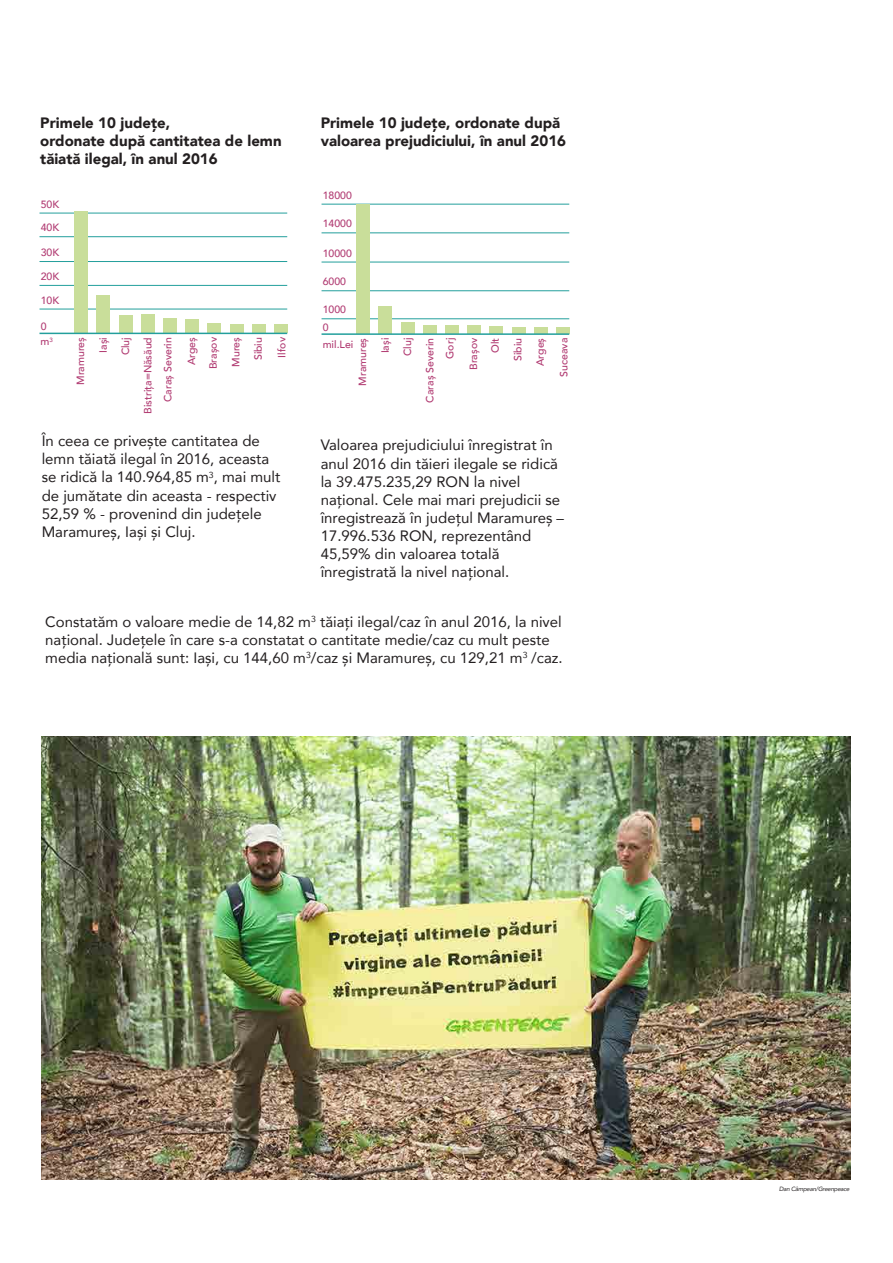
<style>
.page{position:relative;width:893px;height:1263px;background:#fff}
.page>*{position:absolute;margin:0;border:0;box-sizing:border-box;transform-origin:0 0}
.t1{font:15px/18px "Avenir";color:#231f20}
.t2{font:900 15px/18px "Avenir";color:#231f20}
.t3{font:500 10.5px/22.5px "Avenir";color:#b13b72;text-align:right}
.t4{font:italic 6.15px "Avenir";letter-spacing:-.035em;color:#231f20}
</style>
<div class="page">
<hr style="left:40px;top:309px;width:247px;height:1px;background:#239f9c">
<hr style="left:40px;top:285px;width:247px;height:1px;background:#239f9c">
<hr style="left:40px;top:261px;width:247px;height:1px;background:#239f9c">
<hr style="left:40px;top:236px;width:247px;height:1px;background:#239f9c">
<hr style="left:40px;top:213px;width:247px;height:1px;background:#239f9c">
<div style="left:74px;top:211px;width:14px;height:122px;background:#c9de9a"></div>
<div style="left:97px;top:295px;width:13px;height:38px;background:#c9de9a"></div>
<div style="left:119px;top:315px;width:13px;height:18px;background:#c9de9a"></div>
<div style="left:141px;top:315px;width:14px;height:18px;background:#c9de9a"></div>
<div style="left:163px;top:319px;width:14px;height:14px;background:#c9de9a"></div>
<div style="left:185px;top:320px;width:14px;height:13px;background:#c9de9a"></div>
<div style="left:208px;top:323px;width:13px;height:10px;background:#c9de9a"></div>
<div style="left:230px;top:324px;width:13px;height:9px;background:#c9de9a"></div>
<div style="left:252px;top:325px;width:14px;height:8px;background:#c9de9a"></div>
<div style="left:274px;top:325px;width:14px;height:8px;background:#c9de9a"></div>
<hr style="left:40px;top:333px;width:247px;height:1px;background:#239f9c">
<hr style="left:322px;top:319px;width:247px;height:1px;background:#239f9c">
<hr style="left:322px;top:290px;width:247px;height:1px;background:#239f9c">
<hr style="left:322px;top:262px;width:247px;height:1px;background:#239f9c">
<hr style="left:322px;top:233px;width:247px;height:1px;background:#239f9c">
<hr style="left:322px;top:204px;width:247px;height:1px;background:#239f9c">
<div style="left:356px;top:204px;width:14px;height:130px;background:#c9de9a"></div>
<div style="left:379px;top:306px;width:13px;height:28px;background:#c9de9a"></div>
<div style="left:401px;top:322px;width:13px;height:12px;background:#c9de9a"></div>
<div style="left:423px;top:325px;width:14px;height:9px;background:#c9de9a"></div>
<div style="left:445px;top:325px;width:14px;height:9px;background:#c9de9a"></div>
<div style="left:467px;top:326px;width:14px;height:8px;background:#c9de9a"></div>
<div style="left:490px;top:327px;width:13px;height:7px;background:#c9de9a"></div>
<div style="left:512px;top:327px;width:13px;height:7px;background:#c9de9a"></div>
<div style="left:534px;top:327px;width:14px;height:7px;background:#c9de9a"></div>
<div style="left:556px;top:327px;width:14px;height:7px;background:#c9de9a"></div>
<hr style="left:322px;top:333px;width:247px;height:2px;background:#239f9c">
<img style="left:41px;top:736px;width:810px;height:443px">
<p class="t2" style="left:40px;top:113px;width:243px">Primele 10 județe,<br>ordonate după cantitatea de lemn tăiată ilegal, în anul 2016</p>
<p class="t2" style="left:321px;top:113px;width:247px">Primele 10 județe, ordonate după valoarea prejudiciului, în anul 2016</p>
<p class="t3" style="left:41px;top:192px;width:20px">50K</p>
<p class="t3" style="left:323px;top:183px;width:31px">18000</p>
<p class="t3" style="left:41px;top:216px;width:20px">40K</p>
<p class="t3" style="left:323px;top:212px;width:31px">14000</p>
<p class="t3" style="left:41px;top:241px;width:20px">30K</p>
<p class="t3" style="left:323px;top:241px;width:31px">10000</p>
<p class="t3" style="left:41px;top:264px;width:20px">20K</p>
<p class="t3" style="left:323px;top:270px;width:25px">6000</p>
<p class="t3" style="left:41px;top:288px;width:20px">10K</p>
<p class="t3" style="left:323px;top:298px;width:25px">1000</p>
<p class="t3" style="left:41px;top:315px;width:7px">0</p>
<p class="t3" style="left:41px;top:330px;width:14px">m<sup>3</sup></p>
<p class="t3" style="left:69px;top:414px;width:78px;rotate:-90deg">Mramureș<br>Iași<br>Cluj<br>Bistrița=Năsăud</p>
<p class="t3" style="left:156px;top:402px;width:66px;rotate:-90deg">Caraș Severin</p>
<p class="t3" style="left:180px;top:369px;width:34px;line-height:21.5px;text-align:center;rotate:-90deg">Argeș<br>Brașov</p>
<p class="t3" style="left:224px;top:367px;width:31px;rotate:-90deg">Mureș<br>Sibiu</p>
<p class="t3" style="left:270px;top:358px;width:22px;rotate:-90deg">Ilfov</p>
<p class="t3" style="left:323px;top:318px;width:32px;line-height:17.1px;text-align:left">0 mil.Lei</p>
<p class="t3" style="left:351px;top:403px;width:67px;rotate:-90deg">Mramureș<br>Iași<br>Cluj<br>Caraș Severin</p>
<p class="t3" style="left:438px;top:359px;width:23px;rotate:-90deg">Gorj</p>
<p class="t3" style="left:462px;top:370px;width:34px;line-height:21.5px;rotate:-90deg">Brașov<br>Olt</p>
<p class="t3" style="left:506px;top:366px;width:30px;text-align:center;rotate:-90deg">Sibiu<br>Argeș</p>
<p class="t3" style="left:552px;top:377px;width:40px;rotate:-90deg">Suceava</p>
<p class="t1" style="left:42px;top:432px;width:240px">În ceea ce privește cantitatea de lemn tăiată ilegal în 2016, aceasta se ridică la 140.964,85 m<sup>3</sup>, mai mult de jumătate din aceasta - respectiv<br>52,59 % - provenind din județele<br>Maramureș, Iași și Cluj.</p>
<p class="t1" style="left:321px;top:436px;width:245px">Valoarea prejudiciului înregistrat în anul 2016 din tăieri ilegale se ridică la 39.475.235,29 RON la nivel național. Cele mai mari prejudicii se înregistrează în județul Maramureș – 17.996.536 RON, reprezentând 45,59% din valoarea totală înregistrată la nivel național.</p>
<p class="t1" style="left:45px;top:613px;width:519px">Constatăm o valoare medie de 14,82 m<sup>3</sup> tăiați ilegal/caz în anul 2016, la nivel național. Județele în care s-a constatat o cantitate medie/caz cu mult peste media națională sunt: Iași, cu 144,60 m<sup>3</sup>/caz și Maramureș, cu 129,21 m<sup>3</sup> /caz.</p>
<p class="t4" style="left:779px;top:1185px;width:72px">Dan Câmpean/Greenpeace</p>
</div>
